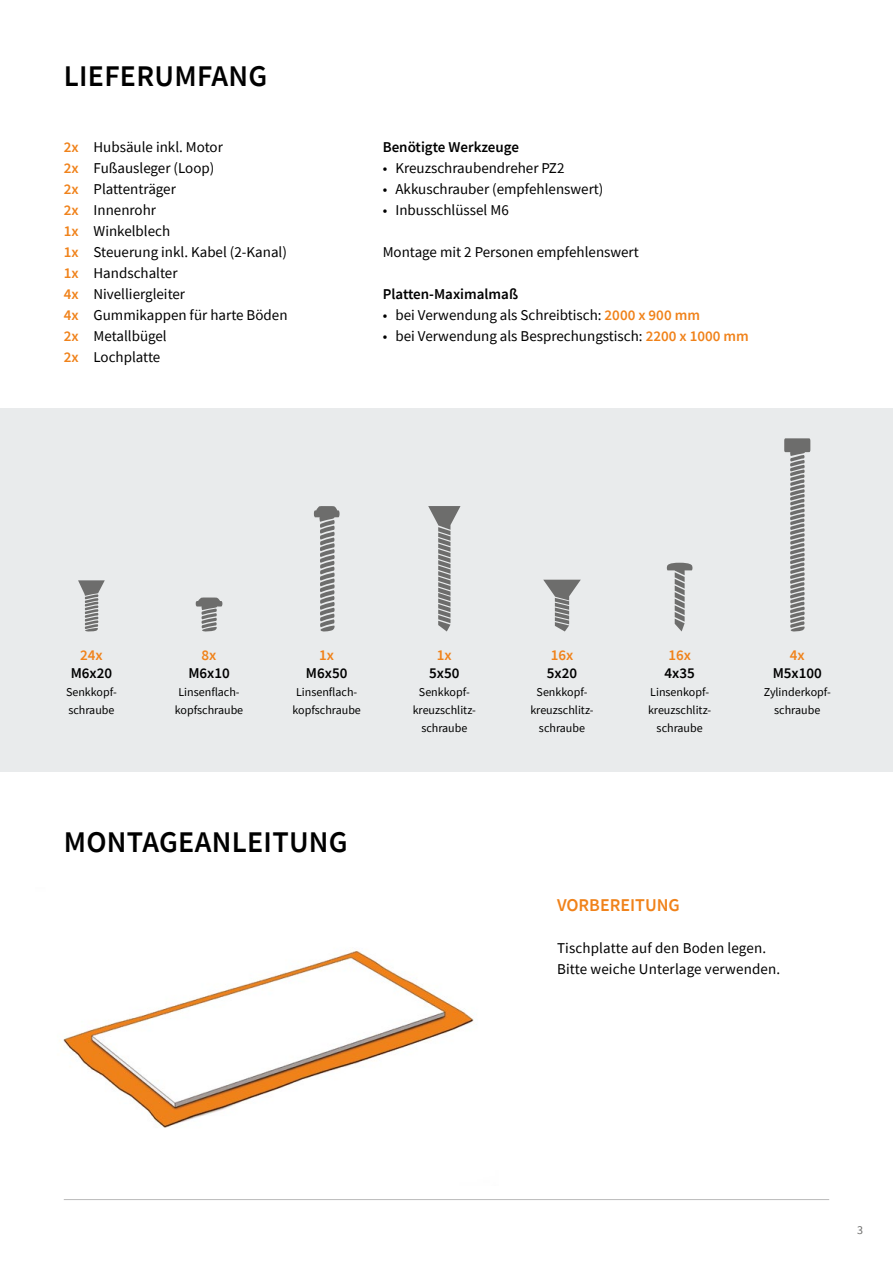
<style>
.page{position:relative;width:893px;height:1263px;background:#fff}
.page>*{position:absolute;margin:0;border:0;box-sizing:border-box;transform-origin:0 0}
.t1{font:600 30px "Source Sans Pro";letter-spacing:.01em;color:#000}
.t2{font:600 18px "Source Sans Pro";color:#f0821a}
.t3{font:15px/21px "Source Sans Pro";color:#000}
.t4{font:600 15px "Source Sans Pro";color:#000}
.t5{font:600 15px "Source Sans Pro";color:#f0821a}
.t6{font:12px/18px "Source Sans Pro";color:#000;text-align:center}
.t7{font:12px "Source Sans Pro";color:#6d6d6c}
.s1{font-weight:600;color:#f0821a}
</style>
<div class="page">
<div style="left:0;top:408px;width:893px;height:364px;background:#e9ebec"></div>
<svg style="left:78px;top:580px;width:27px;height:52px"></svg>
<img style="left:63px;top:950px;width:414px;height:178px">
<hr style="left:64px;top:1199px;width:765px;height:1px;background:#bababa">
<svg style="left:196px;top:597px;width:26px;height:35px"></svg>
<svg style="left:314px;top:506px;width:26px;height:126px"></svg>
<svg style="left:428px;top:506px;width:32px;height:125px"></svg>
<svg style="left:543px;top:580px;width:38px;height:51px"></svg>
<svg style="left:666px;top:563px;width:27px;height:68px"></svg>
<svg style="left:784px;top:438px;width:26px;height:194px"></svg>
<h1 class="t1" style="left:64px;top:57px;width:205px">LIEFERUMFANG</h1>
<p class="t3" style="left:64px;top:136px;width:225px"><span class="s1">2x</span> Hubsäule inkl. Motor<br><span class="s1">2x</span> Fußausleger (Loop)<br><span class="s1">2x</span> Plattenträger<br><span class="s1">2x</span> Innenrohr<br><span class="s1">1x</span> Winkelblech<br><span class="s1">1x</span> Steuerung inkl. Kabel (2-Kanal)<br><span class="s1">1x</span> Handschalter<br><span class="s1">4x</span> Nivelliergleiter<br><span class="s1">4x</span> Gummikappen für harte Böden<br><span class="s1">2x</span> Metallbügel<br><span class="s1">2x</span> Lochplatte</p>
<p class="t4" style="left:383px;top:137px;width:138px">Benötigte Werkzeuge</p>
<p class="t3" style="left:383px;top:157px;width:183px">• Kreuzschraubendreher PZ2</p>
<p class="t3" style="left:383px;top:178px;width:222px">• Akkuschrauber (empfehlenswert)</p>
<p class="t3" style="left:383px;top:199px;width:128px">• Inbusschlüssel M6</p>
<p class="t3" style="left:383px;top:241px;width:258px">Montage mit 2 Personen empfehlenswert</p>
<p class="t4" style="left:383px;top:284px;width:137px">Platten-Maximalmaß</p>
<p class="t3" style="left:383px;top:304px;width:319px">• bei Verwendung als Schreibtisch: <span class="s1">2000 x 900 mm</span></p>
<p class="t3" style="left:383px;top:325px;width:367px">• bei Verwendung als Besprechungstisch: <span class="s1">2200 x 1000 mm</span></p>
<p class="t5" style="left:80px;top:645px;width:24px">24x</p>
<p class="t4" style="left:71px;top:663px;width:43px">M6x20</p>
<p class="t6" style="left:66px;top:683px;width:52px;text-align:left">Senkkopf&shy;schraube</p>
<p class="t5" style="left:202px;top:645px;width:16px">8x</p>
<p class="t4" style="left:188px;top:663px;width:43px">M6x10</p>
<p class="t6" style="left:175px;top:683px;width:70px;text-align:left">Linsenflach&shy;kopfschraube</p>
<p class="t5" style="left:319px;top:645px;width:16px">1x</p>
<p class="t4" style="left:306px;top:663px;width:43px">M6x50</p>
<p class="t6" style="left:292px;top:683px;width:70px;text-align:left">Linsenflach&shy;kopfschraube</p>
<h1 class="t1" style="left:64px;top:822px;width:285px">MONTAGEANLEITUNG</h1>
<p class="t5" style="left:437px;top:645px;width:16px">1x</p>
<p class="t4" style="left:429px;top:663px;width:32px">5x50</p>
<p class="t6" style="left:413px;top:683px;width:65px">Senkkopf&shy;kreuzschlitz&shy;schraube</p>
<p class="t5" style="left:551px;top:645px;width:24px">16x</p>
<p class="t4" style="left:547px;top:663px;width:32px">5x20</p>
<p class="t6" style="left:530px;top:683px;width:65px">Senkkopf&shy;kreuzschlitz&shy;schraube</p>
<p class="t5" style="left:668px;top:645px;width:24px">16x</p>
<p class="t4" style="left:664px;top:663px;width:32px">4x35</p>
<p class="t6" style="left:648px;top:683px;width:65px">Linsenkopf&shy;kreuzschlitz&shy;schraube</p>
<p class="t5" style="left:790px;top:645px;width:16px">4x</p>
<p class="t4" style="left:773px;top:663px;width:51px">M5x100</p>
<p class="t6" style="left:764px;top:683px;width:69px">Zylinderkopf&shy;schraube</p>
<p class="t2" style="left:557px;top:893px;width:124px">VORBEREITUNG</p>
<p class="t3" style="left:557px;top:937px;width:225px">Tischplatte auf den Boden legen.<br>Bitte weiche Unterlage verwenden.</p>
<p class="t7" style="left:857px;top:1222px;width:7px">3</p>
</div>
